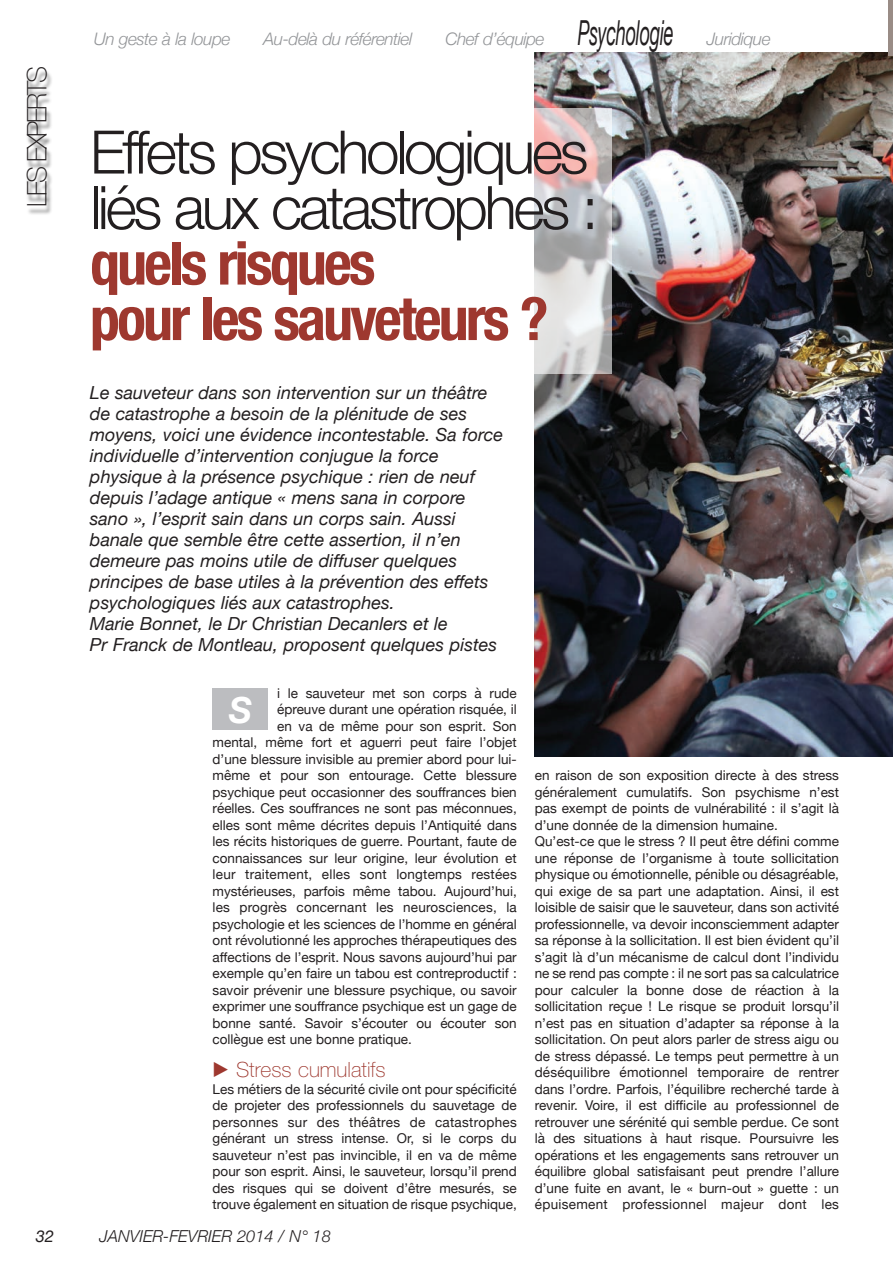
<style>
.page{position:relative;width:893px;height:1263px;background:#fff}
.page>*{position:absolute;margin:0;border:0;box-sizing:border-box;transform-origin:0 0}
.t1{font:300 60px/55.5px "Helvetica Neue";letter-spacing:-.055em;color:#231f20}
.t2{font:700 condensed 60px/55.5px "Helvetica Neue";letter-spacing:-.05em;color:#9e382f}
.t3{font:italic 700 36px "Helvetica Neue";color:#fff}
.t4{font:100 27px "Helvetica Neue";letter-spacing:-.085em;color:#231f20}
.t5{font:100 21px "Helvetica Neue";color:#9e382f}
.t6{font:italic 18px/21px "Helvetica Neue";color:#231f20}
.t7{font:italic 300 17.25px "Helvetica Neue";letter-spacing:-.03em;color:#939598}
.t8{font:italic 300 16.5px "Helvetica Neue";color:#231f20}
.t9{font:italic 16.5px "Helvetica Neue";color:#231f20}
.t10{font:13.5px/16.5px "Helvetica Neue";color:#231f20;text-align:justify}
.t11{font:13.5px "Helvetica Neue";letter-spacing:.02em;color:#231f20}
.s1{font-weight:400;font-size:34.5px;color:#231f20}
</style>
<div class="page">
<img style="left:535px;top:52px;width:358px;height:705px">
<div style="left:213px;top:688px;width:55px;height:41px;background:#bcbdc0"></div>
<div style="left:82px;top:108px;width:530px;height:266px;background:#fff;opacity:.6"></div>
<img style="left:27px;top:71px;width:138px;height:149px">
<hr style="left:889px;top:0;width:4px;height:55px;background:#998c86">
<h3 class="t4" style="left:21px;top:207px;width:142px;rotate:-90deg">LES EXPERTS</h3>
<p class="t7" style="left:94px;top:29px;width:138px">Un geste à la loupe</p>
<p class="t7" style="left:264px;top:29px;width:150px">Au-delà du référentiel</p>
<p class="t7" style="left:445px;top:29px;width:230px">Chef d’équipe <span class="s1">Psychologie</span></p>
<h1 class="t1" style="left:90px;top:123px;width:510px">Effets psychologiques liés aux catastrophes :</h1>
<h1 class="t2" style="left:90px;top:235px;width:460px">quels risques<br>pour les sauveteurs ?</h1>
<p class="t6" style="left:90px;top:382px;width:415px">Le sauveteur dans son intervention sur un théâtre de catastrophe a besoin de la plénitude de ses moyens, voici une évidence incontestable. Sa force individuelle d’intervention conjugue la force physique à la présence psychique : rien de neuf depuis l’adage antique « mens sana in corpore sano », l’esprit sain dans un corps sain. Aussi banale que semble être cette assertion, il n’en demeure pas moins utile de diffuser quelques principes de base utiles à la prévention des effets psychologiques liés aux catastrophes.<br>Marie Bonnet, le Dr Christian Decanlers et le<br>Pr Franck de Montleau, proposent quelques pistes</p>
<p class="t7" style="left:707px;top:29px;width:65px">Juridique</p>
<p class="t10" style="left:277px;top:684px;width:241px">i le sauveteur met son corps à rude</p>
<p class="t10" style="left:277px;top:701px;width:241px">épreuve durant une opération risquée, il</p>
<p class="t10" style="left:277px;top:717px;width:241px">en va de même pour son esprit. Son</p>
<p class="t10" style="left:213px;top:734px;width:306px">mental, même fort et aguerri peut faire l’objet</p>
<p class="t10" style="left:213px;top:750px;width:306px">d’une blessure invisible au premier abord pour lui-</p>
<p class="t10" style="left:213px;top:767px;width:306px">même et pour son entourage. Cette blessure</p>
<p class="t10" style="left:213px;top:783px;width:306px">psychique peut occasionner des souffrances bien</p>
<p class="t10" style="left:213px;top:800px;width:306px">réelles. Ces souffrances ne sont pas méconnues,</p>
<p class="t10" style="left:213px;top:816px;width:306px">elles sont même décrites depuis l’Antiquité dans</p>
<p class="t10" style="left:213px;top:833px;width:306px">les récits historiques de guerre. Pourtant, faute de</p>
<p class="t10" style="left:213px;top:849px;width:306px">connaissances sur leur origine, leur évolution et</p>
<p class="t11" style="left:213px;top:866px;width:306px">leur traitement, elles sont longtemps restées</p>
<p class="t10" style="left:213px;top:882px;width:306px">mystérieuses, parfois même tabou. Aujourd’hui,</p>
<p class="t10" style="left:213px;top:899px;width:306px">les progrès concernant les neurosciences, la</p>
<p class="t10" style="left:213px;top:915px;width:306px">psychologie et les sciences de l’homme en général</p>
<p class="t10" style="left:213px;top:932px;width:306px">ont révolutionné les approches thérapeutiques des</p>
<p class="t10" style="left:213px;top:948px;width:306px">affections de l’esprit. Nous savons aujourd’hui par</p>
<p class="t10" style="left:213px;top:965px;width:306px">exemple qu’en faire un tabou est contreproductif :</p>
<p class="t10" style="left:213px;top:981px;width:306px">savoir prévenir une blessure psychique, ou savoir</p>
<p class="t10" style="left:213px;top:998px;width:306px">exprimer une souffrance psychique est un gage de</p>
<p class="t10" style="left:213px;top:1014px;width:306px">bonne santé. Savoir s’écouter ou écouter son</p>
<p class="t10" style="left:213px;top:1031px;width:201px">collègue est une bonne pratique.</p>
<h3 class="t5" style="left:236px;top:1058px;width:151px">Stress cumulatifs</h3>
<p class="t10" style="left:213px;top:1080px;width:306px">Les métiers de la sécurité civile ont pour spécificité de projeter des professionnels du sauvetage de personnes sur des théâtres de catastrophes générant un stress intense. Or, si le corps du sauveteur n’est pas invincible, il en va de même pour son esprit. Ainsi, le sauveteur, lorsqu’il prend des risques qui se doivent d’être mesurés, se trouve également en situation de risque psychique,</p>
<h2 class="t3" style="left:229px;top:688px;width:25px">S</h2>
<p class="t10" style="left:535px;top:767px;width:306px;text-align:left">en raison de son exposition directe à des stress généralement cumulatifs. Son psychisme n’est pas exempt de points de vulnérabilité : il s’agit là d’une donnée de la dimension humaine.<br>Qu’est-ce que le stress ? Il peut être défini comme une réponse de l’organisme à toute sollicitation physique ou émotionnelle, pénible ou désagréable, qui exige de sa part une adaptation. Ainsi, il est loisible de saisir que le sauveteur, dans son activité professionnelle, va devoir inconsciemment adapter sa réponse à la sollicitation. Il est bien évident qu’il s’agit là d’un mécanisme de calcul dont l’individu ne se rend pas compte : il ne sort pas sa calculatrice pour calculer la bonne dose de réaction à la sollicitation reçue ! Le risque se produit lorsqu’il n’est pas en situation d’adapter sa réponse à la sollicitation. On peut alors parler de stress aigu ou de stress dépassé. Le temps peut permettre à un déséquilibre émotionnel temporaire de rentrer dans l’ordre. Parfois, l’équilibre recherché tarde à revenir. Voire, il est difficile au professionnel de retrouver une sérénité qui semble perdue. Ce sont là des situations à haut risque. Poursuivre les opérations et les engagements sans retrouver un équilibre global satisfaisant peut prendre l’allure d’une fuite en avant, le « burn-out » guette : un épuisement professionnel majeur dont les</p>
<p class="t9" style="left:36px;top:1226px;width:20px">32</p>
<p class="t8" style="left:99px;top:1226px;width:233px">JANVIER-FEVRIER 2014 / N° 18</p>
</div>
